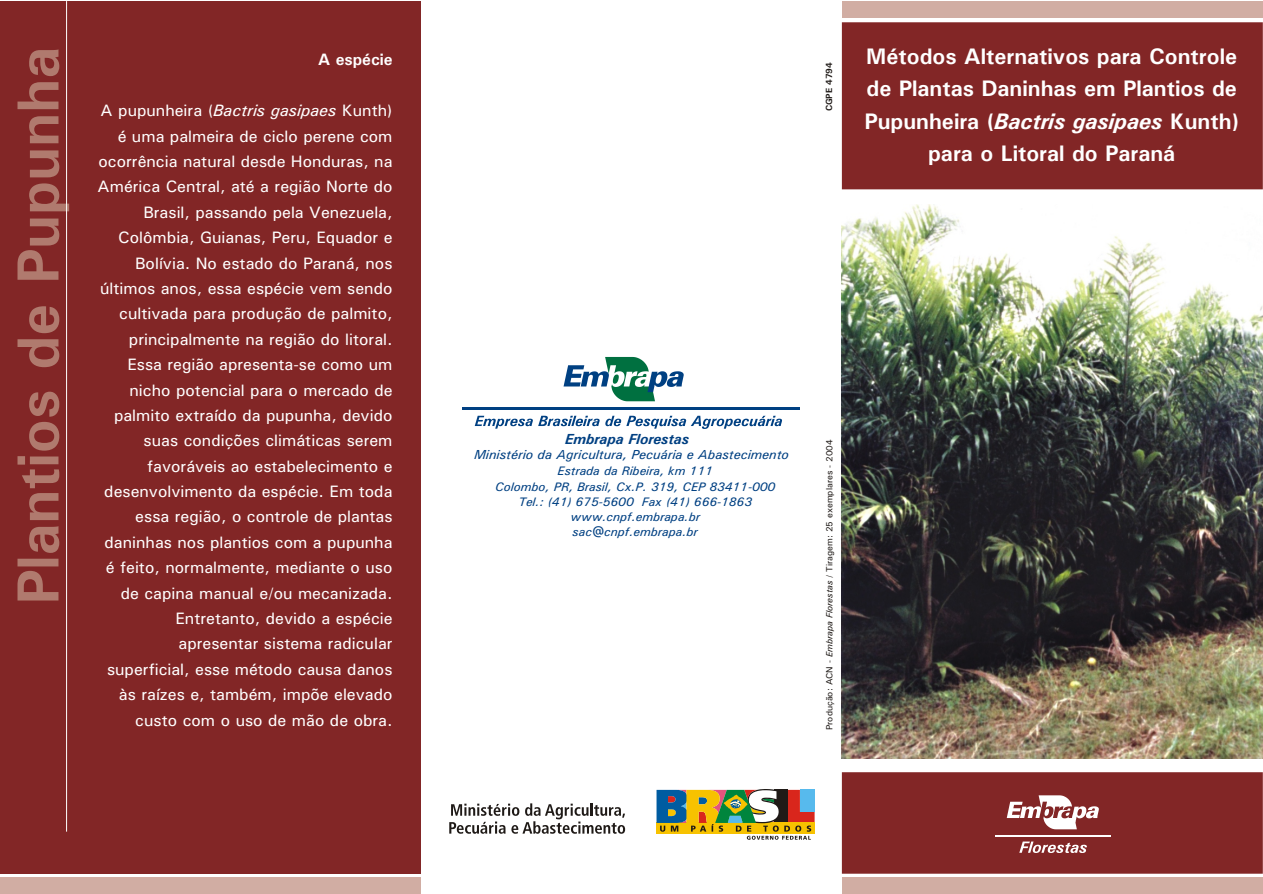
<style>
.page{position:relative;width:1263px;height:894px;background:#fff}
.page>*{position:absolute;margin:0;border:0;box-sizing:border-box;transform-origin:0 0}
.t1{font:700 59.55px "Univers";color:#b07a6e}
.t2{font:700 22.5px/32.5px "Univers";color:#fff;text-align:center}
.t3{font:16.5px/25.3px "Univers";color:#fff;text-align:right}
.t4{font:700 16.5px "Univers";color:#fff}
.t5{font:italic 700 14.7px "Univers";color:#004082}
.t6{font:italic 13.05px "Univers";color:#004082}
.t7{font:italic 12.3px/15.1px "Univers";color:#004082;text-align:center}
.t8{font:9px "Univers";color:#1f1a17}
.t9{font:700 9px "Univers";color:#1f1a17}
.s1{font-style:italic}
</style>
<div class="page">
<div style="left:842px;top:878px;width:421px;height:16px;background:#d1ada3"></div>
<svg style="left:449px;top:803px;width:176px;height:31px"></svg>
<svg style="left:657px;top:789px;width:158px;height:51px"></svg>
<div style="left:842px;top:22px;width:421px;height:167px;background:#822626"></div>
<div style="left:842px;top:1px;width:421px;height:17px;background:#d1ada3"></div>
<div style="left:0;top:1px;width:421px;height:873px;background:#822626"></div>
<svg style="left:842px;top:772px;width:421px;height:102px;background:#873030"></svg>
<hr style="left:66px;top:1px;width:1px;height:831px;background:#fff">
<div style="left:0;top:878px;width:421px;height:16px;background:#d1ada3"></div>
<img style="left:842px;top:205px;width:421px;height:554px">
<hr style="left:463px;top:408px;width:337px;height:2px;background:#004082">
<svg style="left:564px;top:357px;width:120px;height:44px"></svg>
<svg style="left:475px;top:416px;width:307px;height:13px"></svg>
<h1 class="t1" style="left:17px;top:605px;width:560px;rotate:-90deg">Plantios de Pupunha</h1>
<p class="t4" style="left:318px;top:54px;width:76px">A espécie</p>
<p class="t3" style="left:98px;top:99px;width:297px">A pupunheira (<span class="s1">Bactris gasipaes</span> Kunth) é uma palmeira de ciclo perene com ocorrência natural desde Honduras, na América Central, até a região Norte do Brasil, passando pela Venezuela, Colômbia, Guianas, Peru, Equador e Bolívia. No estado do Paraná, nos últimos anos, essa espécie vem sendo cultivada para produção de palmito, principalmente na região do litoral.<br>Essa região apresenta-se como um nicho potencial para o mercado de palmito extraído da pupunha, devido suas condições climáticas serem favoráveis ao estabelecimento e desenvolvimento da espécie. Em toda essa região, o controle de plantas daninhas nos plantios com a pupunha é feito, normalmente, mediante o uso de capina manual e/ou mecanizada.<br>Entretanto, devido a espécie apresentar sistema radicular superficial, esse método causa danos às raízes e, também, impõe elevado custo com o uso de mão de obra.</p>
<p class="t9" style="left:826px;top:111px;width:50px;rotate:-90deg">CGPE 4794</p>
<h2 class="t2" style="left:864px;top:42px;width:376px">Métodos Alternativos para Controle de Plantas Daninhas em Plantios de Pupunheira (<span class="s1">Bactris gasipaes</span> Kunth) para o Litoral do Paraná</h2>
<p class="t5" style="left:565px;top:434px;width:126px">Embrapa Florestas</p>
<p class="t7" style="left:495px;top:465px;width:282px">Estrada da Ribeira, km 111<br>Colombo, PR, Brasil, Cx.P. 319, CEP 83411-000<br>Tel.: (41) 675-5600 Fax (41) 666-1863 www.cnpf.embrapa.br<br>sac@cnpf.embrapa.br</p>
<p class="t6" style="left:474px;top:450px;width:316px">Ministério da Agricultura, Pecuária e Abastecimento</p>
<p class="t8" style="left:826px;top:730px;width:292px;rotate:-90deg">Produção: ACN - <span class="s1">Embrapa Florestas</span> / Tiragem: 25 exemplares - 2004</p>
</div>
